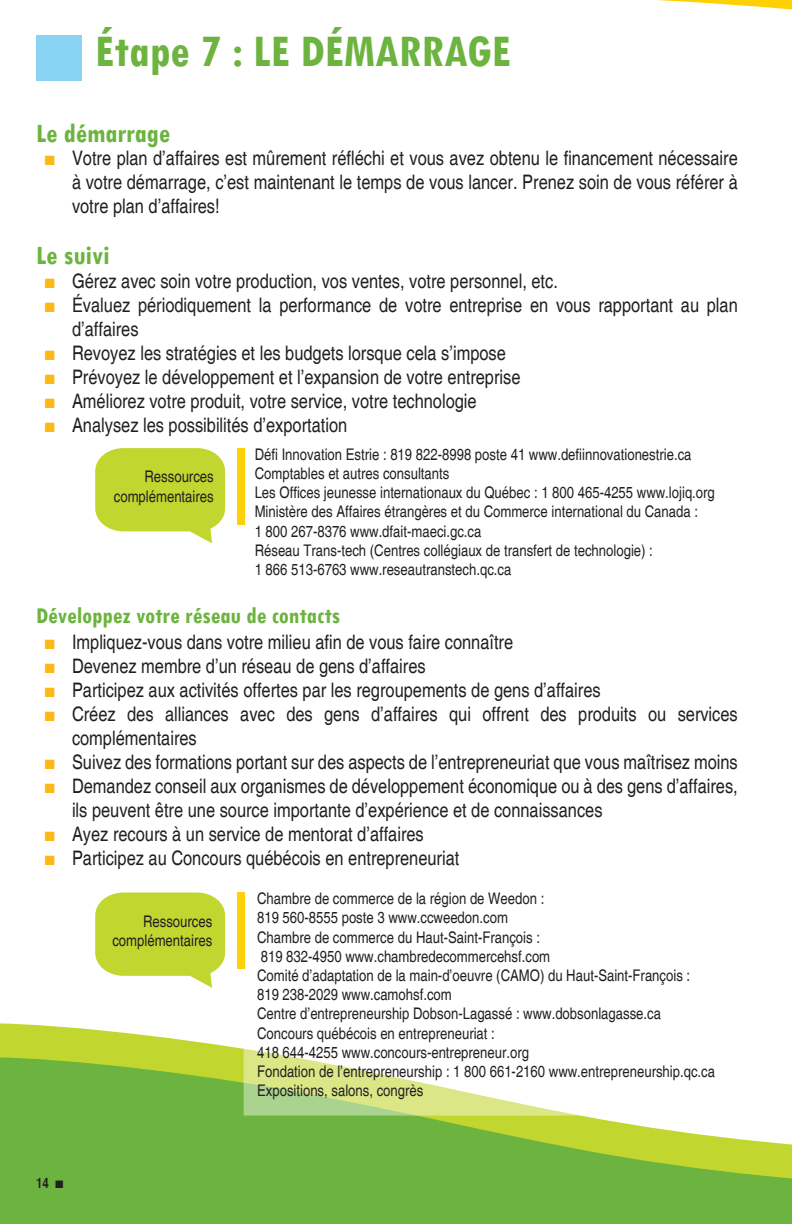
<style>
.page{position:relative;width:792px;height:1224px;background:#fff}
.page>*{position:absolute;margin:0;border:0;box-sizing:border-box;transform-origin:0 0}
.t1{font:700 condensed 48px "Tw Cen";color:#6cb43f}
.t2{font:700 condensed 28px "Tw Cen";color:#6cb43f}
.t3{font:700 condensed 24px "Tw Cen";color:#6cb43f}
.t4{font:condensed 20px/24px "Helvetica";color:#231f20;text-align:justify}
.t5{font:condensed 16px/19.2px "Helvetica";color:#231f20}
.t6{font:700 condensed 14px "Helvetica";color:#231f20}
.s1{font-family:"Lucida Sans Unicode";font-stretch:normal;font-size:16px;color:#fcb814}
.s2{font-family:"Lucida Console";font-weight:400;font-stretch:normal}
</style>
<div class="page">
<svg style="left:0;top:1023px;width:244px;height:34px;fill:#c1d72f"></svg>
<svg style="left:0;top:1057px;width:792px;height:167px;background:#80bd4a"></svg>
<svg style="left:36px;top:0;width:756px;height:81px"></svg>
<svg style="left:95px;top:448px;width:130px;height:95px;background:#cadd4f"></svg>
<svg style="left:95px;top:893px;width:130px;height:95px"></svg>
<div style="left:36px;top:36px;width:45px;height:45px;background:#89d3f4"></div>
<div style="left:238px;top:448px;width:7px;height:76px;background:#fed105"></div>
<div style="left:238px;top:893px;width:7px;height:76px;background:#fed105"></div>
<svg style="left:244px;top:1048px;width:480px;height:68px"></svg>
<h1 class="t1" style="left:95px;top:22px;width:417px">Étape 7 : LE DÉMARRAGE</h1>
<h2 class="t2" style="left:36px;top:116px;width:136px">Le démarrage</h2>
<p class="t4" style="left:72px;top:147px;width:667px;text-indent:-28px"><span class="s1">∎</span> Votre plan d’affaires est mûrement réfléchi et vous avez obtenu le financement nécessaire à votre démarrage, c’est maintenant le temps de vous lancer. Prenez soin de vous référer à votre plan d’affaires!</p>
<h2 class="t2" style="left:36px;top:239px;width:75px">Le suivi</h2>
<p class="t4" style="left:44px;top:269px;width:516px"><span class="s1">∎</span> Gérez avec soin votre production, vos ventes, votre personnel, etc.</p>
<p class="t4" style="left:44px;top:293px;width:696px"><span class="s1">∎</span> Évaluez périodiquement la performance de votre entreprise en vous rapportant au plan</p>
<p class="t4" style="left:72px;top:317px;width:68px">d’affaires</p>
<p class="t4" style="left:44px;top:341px;width:464px"><span class="s1">∎</span> Revoyez les stratégies et les budgets lorsque cela s’impose</p>
<p class="t4" style="left:44px;top:365px;width:478px"><span class="s1">∎</span> Prévoyez le développement et l’expansion de votre entreprise</p>
<p class="t4" style="left:44px;top:389px;width:435px"><span class="s1">∎</span> Améliorez votre produit, votre service, votre technologie</p>
<p class="t4" style="left:44px;top:413px;width:305px"><span class="s1">∎</span> Analysez les possibilités d’exportation</p>
<p class="t5" style="left:114px;top:467px;width:101px;text-align:right">Ressources complémentaires</p>
<p class="t5" style="left:255px;top:445px;width:462px">Défi Innovation Estrie : 819 822-8998 poste 41 www.defiinnovationestrie.ca Comptables et autres consultants<br>Les Offices jeunesse internationaux du Québec : 1 800 465-4255 www.lojiq.org Ministère des Affaires étrangères et du Commerce international du Canada :<br>1 800 267-8376 www.dfait-maeci.gc.ca<br>Réseau Trans-tech (Centres collégiaux de transfert de technologie) :<br>1 866 513-6763 www.reseautranstech.qc.ca</p>
<p class="t3" style="left:36px;top:601px;width:306px">Développez votre réseau de contacts</p>
<p class="t4" style="left:44px;top:630px;width:471px"><span class="s1">∎</span> Impliquez-vous dans votre milieu afin de vous faire connaître</p>
<p class="t4" style="left:44px;top:654px;width:384px"><span class="s1">∎</span> Devenez membre d’un réseau de gens d’affaires</p>
<p class="t4" style="left:44px;top:678px;width:559px"><span class="s1">∎</span> Participez aux activités offertes par les regroupements de gens d’affaires</p>
<p class="t4" style="left:44px;top:702px;width:696px"><span class="s1">∎</span> Créez des alliances avec des gens d’affaires qui offrent des produits ou services</p>
<p class="t4" style="left:72px;top:726px;width:126px">complémentaires</p>
<p class="t4" style="left:44px;top:750px;width:696px"><span class="s1">∎</span> Suivez des formations portant sur des aspects de l’entrepreneuriat que vous maîtrisez moins</p>
<p class="t4" style="left:44px;top:774px;width:696px"><span class="s1">∎</span> Demandez conseil aux organismes de développement économique ou à des gens d’affaires,</p>
<p class="t4" style="left:72px;top:798px;width:532px">ils peuvent être une source importante d’expérience et de connaissances</p>
<p class="t4" style="left:44px;top:822px;width:382px"><span class="s1">∎</span> Ayez recours à un service de mentorat d’affaires</p>
<p class="t4" style="left:44px;top:846px;width:417px"><span class="s1">∎</span> Participez au Concours québécois en entrepreneuriat</p>
<p class="t6" style="left:36px;top:1175px;width:29px">14 <span class="s2">■</span></p>
<p class="t5" style="left:112px;top:912px;width:101px;text-align:right">Ressources complémentaires</p>
<p class="t5" style="left:257px;top:889px;width:460px">Chambre de commerce de la région de Weedon :<br>819 560-8555 poste 3 www.ccweedon.com<br>Chambre de commerce du Haut-Saint-François :<br>819 832-4950 www.chambredecommercehsf.com<br>Comité d’adaptation de la main-d’oeuvre (CAMO) du Haut-Saint-François :<br>819 238-2029 www.camohsf.com<br>Centre d’entrepreneurship Dobson-Lagassé : www.dobsonlagasse.ca Concours québécois en entrepreneuriat :<br>418 644-4255 www.concours-entrepreneur.org<br>Fondation de l’entrepreneurship : 1 800 661-2160 www.entrepreneurship.qc.ca Expositions, salons, congrès</p>
</div>
